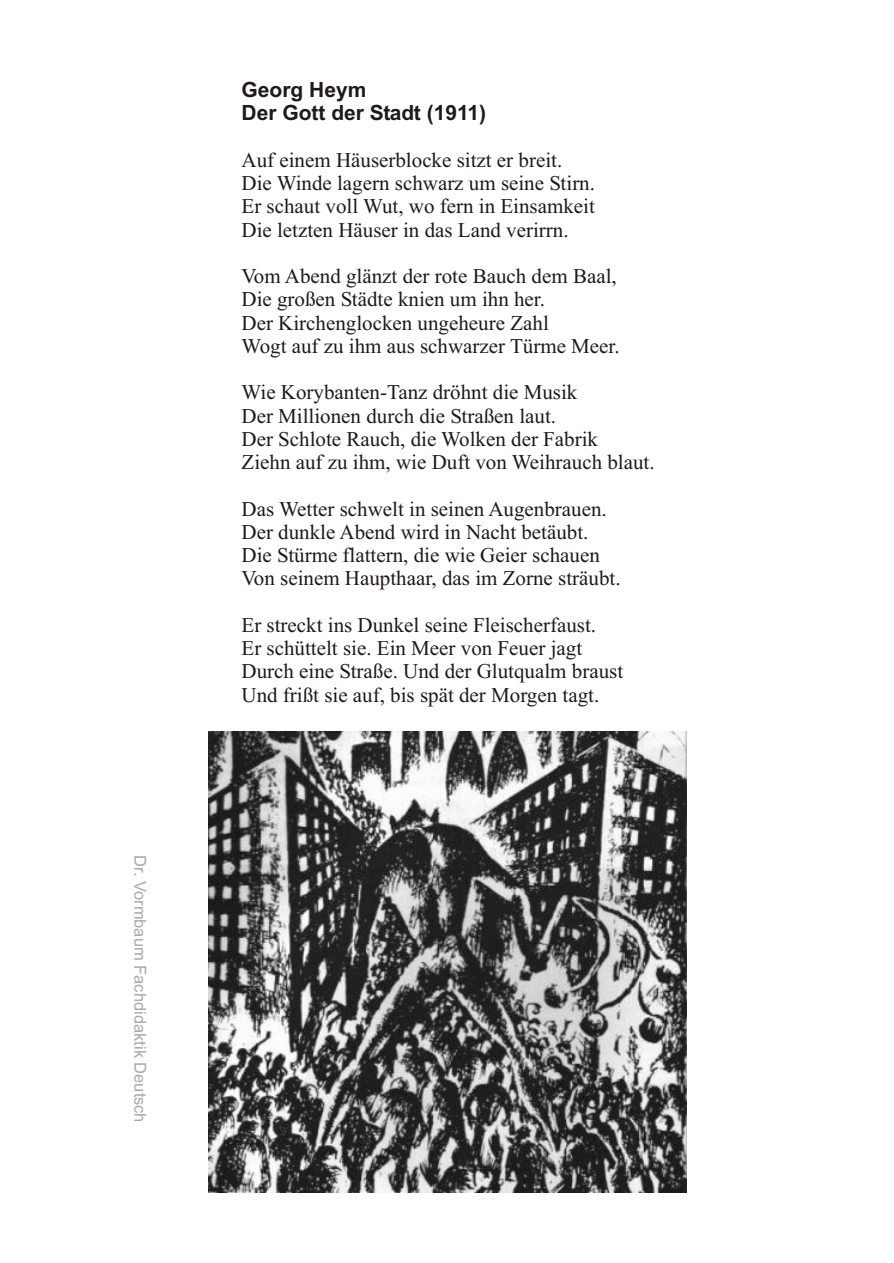
<style>
.page{position:relative;width:894px;height:1263px;background:#fff}
.page>*{position:absolute;margin:0;border:0;box-sizing:border-box;transform-origin:0 0}
.t1{font:21px/23.2px "Times New Roman";color:#1f1a17}
.t2{font:700 21px/23.4px "Arial";color:#1f1a17}
.t3{font:16.5px "Arial";color:#aba8a8}
</style>
<div class="page">
<img style="left:209px;top:732px;width:478px;height:461px">
<p class="t3" style="left:146px;top:855px;width:269px;rotate:90deg">Dr. Vormbaum Fachdidaktik Deutsch</p>
<p class="t2" style="left:242px;top:80px;width:246px">Georg Heym<br>Der Gott der Stadt (1911)</p>
<p class="t1" style="left:242px;top:150px;width:355px">Auf einem Häuserblocke sitzt er breit.<br>Die Winde lagern schwarz um seine Stirn.<br>Er schaut voll Wut, wo fern in Einsamkeit Die letzten Häuser in das Land verirrn.</p>
<p class="t1" style="left:242px;top:266px;width:380px">Vom Abend glänzt der rote Bauch dem Baal, Die großen Städte knien um ihn her.<br>Der Kirchenglocken ungeheure Zahl<br>Wogt auf zu ihm aus schwarzer Türme Meer.</p>
<p class="t1" style="left:242px;top:383px;width:415px">Wie Korybanten-Tanz dröhnt die Musik<br>Der Millionen durch die Straßen laut.<br>Der Schlote Rauch, die Wolken der Fabrik<br>Ziehn auf zu ihm, wie Duft von Weihrauch blaut.</p>
<p class="t1" style="left:242px;top:499px;width:381px">Das Wetter schwelt in seinen Augenbrauen.<br>Der dunkle Abend wird in Nacht betäubt.<br>Die Stürme flattern, die wie Geier schauen Von seinem Haupthaar, das im Zorne sträubt.</p>
<p class="t1" style="left:242px;top:615px;width:383px">Er streckt ins Dunkel seine Fleischerfaust.<br>Er schüttelt sie. Ein Meer von Feuer jagt Durch eine Straße. Und der Glutqualm braust Und frißt sie auf, bis spät der Morgen tagt.</p>
</div>
